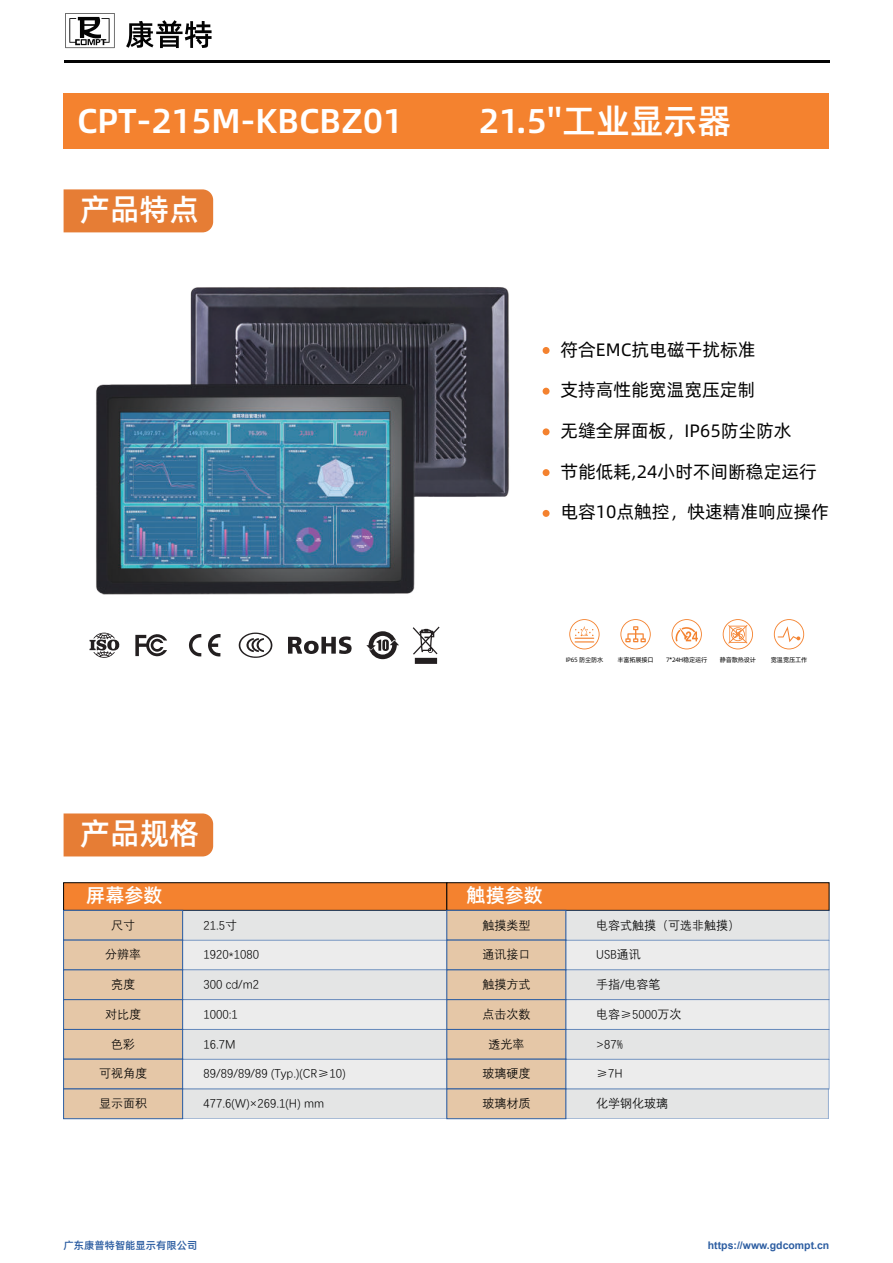
<style>
.page{position:relative;width:893px;height:1263px;background:#fff}
.page>*{position:absolute;margin:0;border:0;box-sizing:border-box;transform-origin:0 0}
.t1{font:500 34.5px "Alibaba Pu Hui Ti";color:#fff}
.t2{font:500 30.3px "Alibaba Pu Hui Ti";color:#fff}
.t3{font:500 19.5px "Alibaba Pu Hui Ti";color:#fff}
.t4{font:18px "Alibaba Pu Hui Ti";color:#030303}
.t5{font:12px "Deng Xian";color:#030303}
.t6{font:700 10.5px "Arial";color:#2d5ea2}
.t7{font:500 10.5px "Alibaba Pu Hui Ti";color:#2d5ea2}
.t8{font:6.3px "Alibaba Pu Hui Ti";letter-spacing:-.03em;color:#030303}
</style>
<div class="page">
<div style="left:64px;top:813px;width:149px;height:43px;background:#e67d35"></div>
<div style="left:64px;top:189px;width:149px;height:43px;background:#e67d35"></div>
<div style="left:63px;top:883px;width:384px;height:27px;background:#f4822f"></div>
<div style="left:447px;top:883px;width:382px;height:27px;background:#f4822f"></div>
<div style="left:63px;top:910px;width:120px;height:30px;background:#e5c7a7;border:1px solid #2d5ea2"></div>
<div style="left:183px;top:910px;width:264px;height:30px;background:#e4e5e5"></div>
<div style="left:63px;top:940px;width:120px;height:30px;background:#e5c7a7;border:1px solid #2d5ea2"></div>
<div style="left:183px;top:940px;width:264px;height:30px;background:#ececec"></div>
<div style="left:63px;top:970px;width:120px;height:30px;background:#e5c7a7"></div>
<div style="left:183px;top:970px;width:264px;height:30px;background:#e4e5e5"></div>
<div style="left:63px;top:1029px;width:120px;height:30px;background:#e5c7a7;border:1px solid #2d5ea2"></div>
<div style="left:183px;top:1029px;width:264px;height:30px;background:#e4e5e5"></div>
<div style="left:63px;top:999px;width:120px;height:30px;background:#e5c7a7;border:1px solid #2d5ea2"></div>
<div style="left:183px;top:999px;width:264px;height:30px;background:#ececec"></div>
<div style="left:63px;top:1059px;width:120px;height:30px;background:#e5c7a7;border:1px solid #2d5ea2"></div>
<div style="left:183px;top:1059px;width:264px;height:30px;background:#ececec"></div>
<div style="left:63px;top:1089px;width:120px;height:30px;background:#e5c7a7;border:1px solid #2d5ea2"></div>
<div style="left:183px;top:1089px;width:264px;height:30px;background:#e4e5e5"></div>
<div style="left:447px;top:910px;width:119px;height:30px;background:#e5c7a7;border:1px solid #2d5ea2"></div>
<div style="left:566px;top:910px;width:263px;height:30px;background:#e4e5e5"></div>
<div style="left:447px;top:940px;width:119px;height:30px;background:#e5c7a7;border:1px solid #2d5ea2"></div>
<div style="left:566px;top:940px;width:263px;height:30px;background:#ececec"></div>
<div style="left:447px;top:970px;width:119px;height:30px;background:#e5c7a7"></div>
<div style="left:566px;top:970px;width:263px;height:30px;background:#e4e5e5"></div>
<div style="left:447px;top:1029px;width:119px;height:30px;background:#e5c7a7;border:1px solid #2d5ea2"></div>
<div style="left:566px;top:1029px;width:263px;height:30px;background:#e4e5e5"></div>
<div style="left:447px;top:999px;width:119px;height:30px;background:#e5c7a7;border:1px solid #2d5ea2"></div>
<div style="left:566px;top:999px;width:263px;height:30px;background:#ececec"></div>
<div style="left:447px;top:1059px;width:119px;height:30px;background:#e5c7a7;border:1px solid #2d5ea2"></div>
<div style="left:566px;top:1059px;width:263px;height:30px;background:#ececec"></div>
<div style="left:447px;top:1089px;width:119px;height:30px;background:#e5c7a7;border:1px solid #2d5ea2"></div>
<div style="left:566px;top:1089px;width:262px;height:30px;background:#e4e5e5"></div>
<hr style="left:64px;top:61px;width:765px;height:2px;background:#030303">
<svg style="left:65px;top:13px;width:50px;height:35px"></svg>
<svg style="left:126px;top:20px;width:86px;height:28px"></svg>
<div style="left:64px;top:93px;width:765px;height:55px;background:#f4822f"></div>
<svg style="left:569px;top:619px;width:31px;height:30px"></svg>
<svg style="left:620px;top:619px;width:31px;height:30px"></svg>
<svg style="left:672px;top:619px;width:30px;height:30px"></svg>
<svg style="left:723px;top:619px;width:30px;height:30px"></svg>
<svg style="left:774px;top:619px;width:30px;height:30px"></svg>
<svg style="left:90px;top:642px;width:30px;height:16px"></svg>
<svg style="left:135px;top:642px;width:32px;height:14px"></svg>
<svg style="left:208px;top:642px;width:13px;height:14px"></svg>
<svg style="left:189px;top:642px;width:12px;height:14px"></svg>
<svg style="left:239px;top:642px;width:33px;height:16px"></svg>
<svg style="left:288px;top:642px;width:64px;height:12px"></svg>
<svg style="left:366px;top:642px;width:33px;height:17px"></svg>
<svg style="left:413px;top:642px;width:25px;height:22px"></svg>
<div style="left:543px;top:347px;width:7px;height:7px;background:#f4822f;border-radius:50%"></div>
<div style="left:543px;top:388px;width:7px;height:7px;background:#f4822f;border-radius:50%"></div>
<div style="left:543px;top:428px;width:7px;height:7px;background:#f4822f;border-radius:50%"></div>
<div style="left:543px;top:510px;width:7px;height:7px;background:#f4822f;border-radius:50%"></div>
<div style="left:543px;top:469px;width:7px;height:7px;background:#f4822f;border-radius:50%"></div>
<img style="left:82px;top:202px;width:428px;height:440px">
<h1 class="t1" style="left:77px;top:94px;width:327px">CPT-215M-KBCBZ01</h1>
<h2 class="t2" style="left:80px;top:186px;width:120px">产品特点</h2>
<h2 class="t2" style="left:80px;top:810px;width:120px">产品规格</h2>
<h1 class="t1" style="left:479px;top:94px;width:254px">21.5''工业显示器</h1>
<h3 class="t4" style="left:560px;top:336px;width:197px">符合EMC抗电磁干扰标准</h3>
<h3 class="t4" style="left:560px;top:376px;width:196px">支持高性能宽温宽压定制</h3>
<h3 class="t4" style="left:560px;top:417px;width:233px">无缝全屏面板，IP65防尘防水</h3>
<h3 class="t4" style="left:560px;top:458px;width:258px">节能低耗,24小时不间断稳定运行</h3>
<h3 class="t4" style="left:560px;top:498px;width:270px">电容10点触控，快速精准响应操作</h3>
<p class="t8" style="left:566px;top:655px;width:39px">IP65 防尘防水</p>
<p class="t8" style="left:617px;top:655px;width:38px">丰富拓展接口</p>
<p class="t8" style="left:666px;top:655px;width:43px">7*24H稳定运行</p>
<p class="t8" style="left:720px;top:655px;width:38px">静音散热设计</p>
<p class="t8" style="left:771px;top:655px;width:38px">宽温宽压工作</p>
<h3 class="t3" style="left:86px;top:880px;width:78px">屏幕参数</h3>
<h3 class="t3" style="left:467px;top:880px;width:78px">触摸参数</h3>
<p class="t5" style="left:482px;top:917px;width:49px">触摸类型</p>
<p class="t5" style="left:596px;top:917px;width:145px">电容式触摸（可选非触摸）</p>
<p class="t5" style="left:482px;top:947px;width:49px">通讯接口</p>
<p class="t5" style="left:596px;top:947px;width:46px">USB通讯</p>
<p class="t5" style="left:482px;top:977px;width:49px">触摸方式</p>
<p class="t5" style="left:596px;top:977px;width:66px">手指/电容笔</p>
<p class="t5" style="left:482px;top:1006px;width:49px">点击次数</p>
<p class="t5" style="left:596px;top:1006px;width:87px">电容≥5000万次</p>
<p class="t5" style="left:488px;top:1036px;width:37px">透光率</p>
<p class="t5" style="left:596px;top:1036px;width:28px">&gt;87%</p>
<p class="t5" style="left:482px;top:1066px;width:49px">玻璃硬度</p>
<p class="t5" style="left:596px;top:1066px;width:28px">≥7H</p>
<p class="t5" style="left:482px;top:1096px;width:49px">玻璃材质</p>
<p class="t5" style="left:596px;top:1096px;width:73px">化学钢化玻璃</p>
<p class="t5" style="left:111px;top:917px;width:25px">尺寸</p>
<p class="t5" style="left:105px;top:947px;width:37px">分辨率</p>
<p class="t5" style="left:111px;top:977px;width:25px">亮度</p>
<p class="t5" style="left:204px;top:917px;width:35px">21.5寸</p>
<p class="t5" style="left:204px;top:947px;width:57px">1920*1080</p>
<p class="t5" style="left:204px;top:977px;width:57px">300 cd/m2</p>
<p class="t5" style="left:105px;top:1006px;width:37px">对比度</p>
<p class="t5" style="left:204px;top:1006px;width:36px">1000:1</p>
<p class="t5" style="left:111px;top:1036px;width:25px">色彩</p>
<p class="t5" style="left:204px;top:1036px;width:33px">16.7M</p>
<p class="t5" style="left:99px;top:1066px;width:49px">可视角度</p>
<p class="t5" style="left:204px;top:1066px;width:143px">89/89/89/89 (Typ.)(CR≥10)</p>
<p class="t5" style="left:204px;top:1096px;width:122px">477.6(W)×269.1(H) mm</p>
<p class="t5" style="left:99px;top:1096px;width:49px">显示面积</p>
<p class="t7" style="left:64px;top:1237px;width:135px">广东康普特智能显示有限公司</p>
<p class="t6" style="left:708px;top:1241px;width:123px">https://www.gdcompt.cn</p>
</div>
